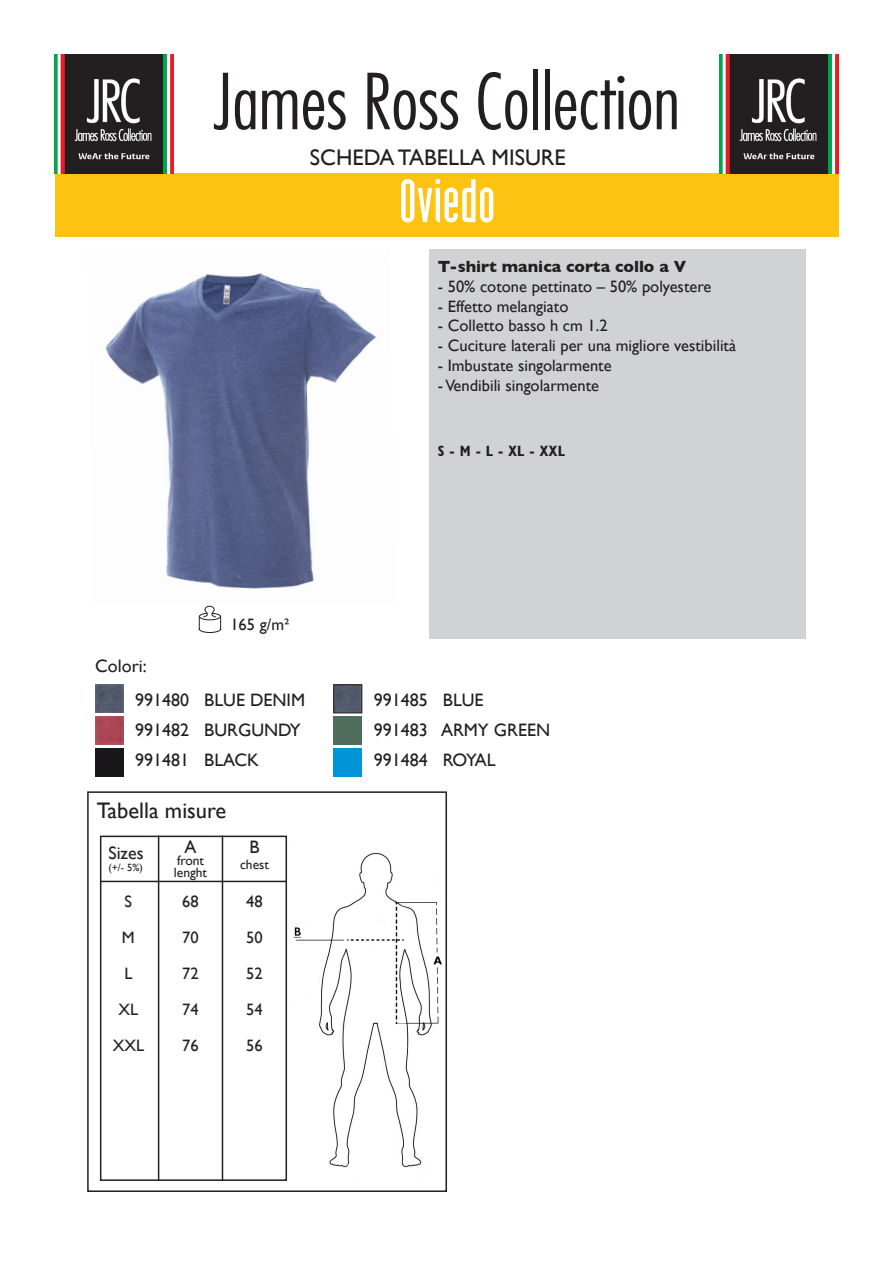
<style>
.page{position:relative;width:893px;height:1263px;background:#fff}
.page>*{position:absolute;margin:0;border:0;box-sizing:border-box;transform-origin:0 0}
.t1{font:300 condensed 75px "Futura";color:#231f20}
.t2{font:60px "Industria Solid";color:#fff}
.t3{font:22.5px "Gill Sans";color:#231f20}
.t4{font:18px/30px "Gill Sans";color:#231f20}
.t5{font:16.5px/36px "Gill Sans";color:#231f20;text-align:justify}
.t6{font:700 16.5px "Gill Sans";color:#231f20}
.t7{font:700 condensed 15px "Gill Sans";color:#231f20}
.t8{font:13.5px/12px "Gill Sans";color:#231f20}
.t9{font:10.5px "Gill Sans";color:#231f20}
</style>
<div class="page">
<div style="left:56px;top:173px;width:783px;height:64px;background:#fec210"></div>
<img style="left:54px;top:54px;width:119px;height:119px">
<img style="left:720px;top:54px;width:119px;height:119px">
<img style="left:106px;top:273px;width:270px;height:316px">
<div style="left:429px;top:249px;width:377px;height:390px;background:#d1d2d4"></div>
<div style="left:100px;top:836px;width:187px;height:345px;border:2px solid #231f20"></div>
<hr style="left:158px;top:836px;width:1px;height:345px;background:#231f20">
<hr style="left:222px;top:836px;width:1px;height:345px;background:#231f20">
<hr style="left:100px;top:881px;width:186px;height:1px;background:#231f20">
<img style="left:293px;top:852px;width:149px;height:316px">
<img style="left:95px;top:716px;width:28px;height:28px">
<img style="left:95px;top:748px;width:28px;height:28px">
<div style="left:87px;top:791px;width:360px;height:401px;border:2px solid #231f20"></div>
<svg style="left:198px;top:605px;width:24px;height:28px"></svg>
<img style="left:95px;top:685px;width:28px;height:28px">
<img style="left:334px;top:717px;width:28px;height:28px">
<img style="left:336px;top:687px;width:24px;height:24px">
<div style="left:334px;top:685px;width:28px;height:28px;border:1px solid #231f20"></div>
<img style="left:334px;top:748px;width:28px;height:28px">
<h1 class="t1" style="left:213px;top:55px;width:469px">James Ross Collection</h1>
<h3 class="t3" style="left:310px;top:144px;width:257px">SCHEDA TABELLA MISURE</h3>
<h2 class="t2" style="left:399px;top:168px;width:98px">Oviedo</h2>
<p class="t6" style="left:438px;top:253px;width:250px">T-shirt manica corta collo a V</p>
<p class="t5" style="left:438px;top:268px;width:275px">- 50% cotone pettinato – 50% polyestere</p>
<p class="t5" style="left:438px;top:288px;width:132px">- Effetto melangiato</p>
<p class="t5" style="left:438px;top:308px;width:171px">- Colletto basso h cm 1.2</p>
<p class="t5" style="left:438px;top:327px;width:300px">- Cuciture laterali per una migliore vestibilità</p>
<p class="t5" style="left:438px;top:347px;width:175px">- Imbustate singolarmente</p>
<p class="t5" style="left:438px;top:367px;width:163px">- Vendibili singolarmente</p>
<p class="t4" style="left:95px;top:650px;width:53px">Colori:</p>
<p class="t5" style="left:230px;top:607px;width:61px">165 g/m²</p>
<p class="t4" style="left:135px;top:685px;width:171px">991480 BLUE DENIM<br>991482 BURGUNDY<br>991481 BLACK</p>
<h3 class="t3" style="left:97px;top:797px;width:131px">Tabella misure</h3>
<p class="t4" style="left:108px;top:837px;width:37px">Sizes</p>
<p class="t9" style="left:108px;top:861px;width:36px">(+/- 5%)</p>
<p class="t4" style="left:185px;top:831px;width:14px">A</p>
<p class="t8" style="left:174px;top:854px;width:35px">front lenght</p>
<p class="t4" style="left:249px;top:831px;width:12px">B</p>
<p class="t8" style="left:240px;top:858px;width:30px">chest</p>
<p class="t5" style="left:113px;top:883px;width:33px;text-align:center">S<br>M<br>L<br>XL<br>XXL</p>
<p class="t5" style="left:182px;top:883px;width:18px">68<br>70<br>72<br>74<br>76</p>
<p class="t5" style="left:246px;top:883px;width:18px">48<br>50<br>52<br>54<br>56</p>
<p class="t7" style="left:438px;top:442px;width:128px">S - M - L - XL - XXL</p>
<p class="t4" style="left:374px;top:685px;width:178px">991485 BLUE<br>991483 ARMY GREEN<br>991484 ROYAL</p>
</div>
